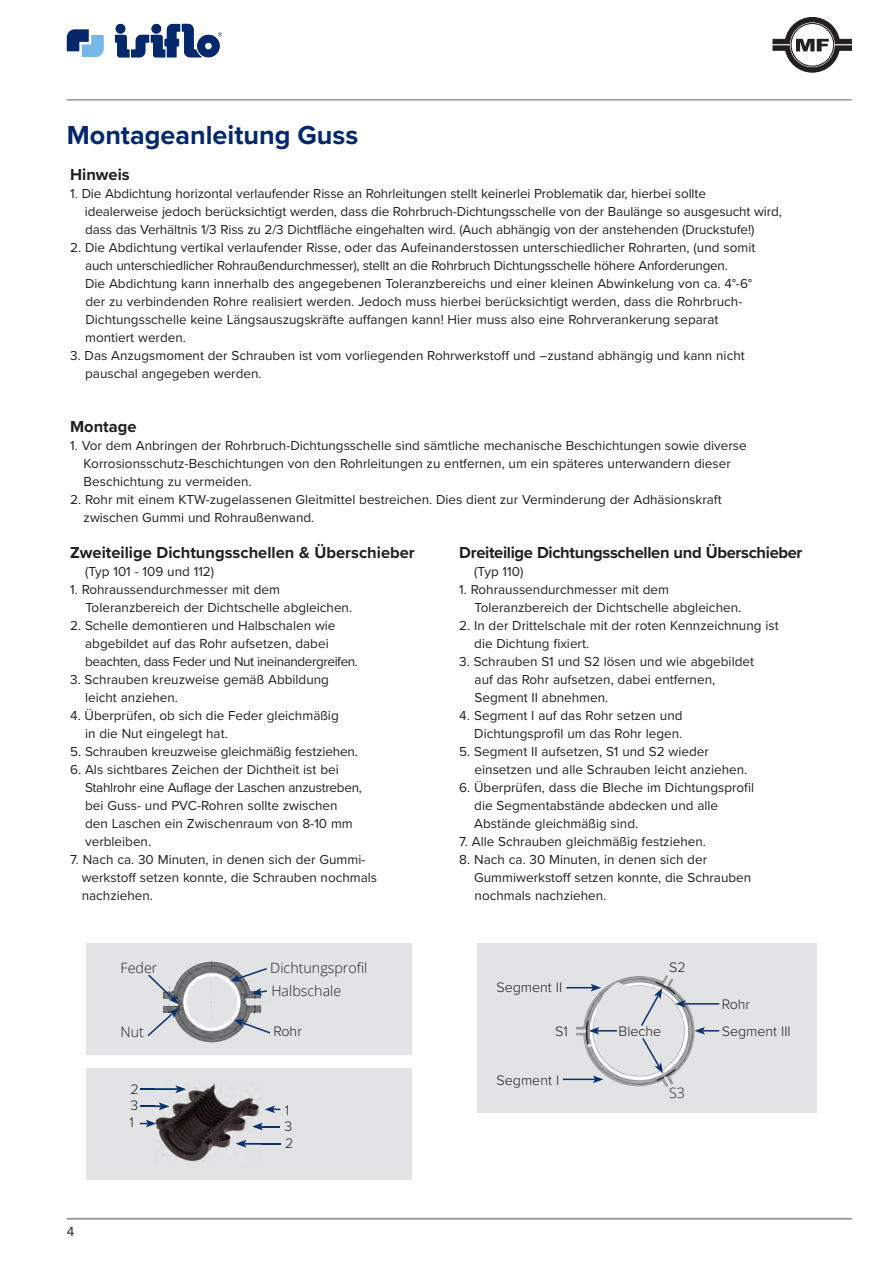
<style>
.page{position:relative;width:893px;height:1263px;background:#fff}
.page>*{position:absolute;margin:0;border:0;box-sizing:border-box;transform-origin:0 0}
.t1{font:700 27px "Lnktxc Proxima Nova";color:#04286b}
.t2{font:700 16.5px "Lnktxc Proxima Nova";color:#231f20}
.t3{font:700 16.5px "Lnktxc Proxima Nova";letter-spacing:-.02em;color:#231f20}
.t4{font:300 14.25px "Nsswwp Proxima Nova";color:#231f20}
.t5{font:300 14.25px/22.5px "Tpnxqv Open Sans";color:#231f20}
.t6{font:13.5px/18px "Llsntw Proxima Nova";color:#231f20}
</style>
<div class="page">
<hr style="left:67px;top:99px;width:785px;height:2px;background:#939598">
<svg style="left:67px;top:29px;width:37px;height:28px"></svg>
<svg style="left:115px;top:24px;width:107px;height:33px"></svg>
<hr style="left:67px;top:1218px;width:785px;height:1px;background:#939598">
<div style="left:86px;top:944px;width:325px;height:111px;background:#e2e3e5"></div>
<div style="left:86px;top:1068px;width:325px;height:112px;background:#e2e3e5"></div>
<div style="left:477px;top:944px;width:339px;height:169px;background:#e2e3e5"></div>
<img style="left:179px;top:961px;width:35px;height:83px">
<svg style="left:147px;top:974px;width:32px;height:63px"></svg>
<svg style="left:234px;top:1020px;width:37px;height:15px"></svg>
<svg style="left:251px;top:988px;width:16px;height:7px"></svg>
<svg style="left:230px;top:967px;width:37px;height:14px"></svg>
<img style="left:576px;top:976px;width:119px;height:111px">
<hr style="left:563px;top:1078px;width:32px;height:2px;background:#09326d">
<svg style="left:593px;top:1075px;width:10px;height:8px"></svg>
<svg style="left:641px;top:1036px;width:22px;height:37px"></svg>
<svg style="left:639px;top:988px;width:23px;height:39px"></svg>
<svg style="left:566px;top:984px;width:35px;height:7px"></svg>
<svg style="left:694px;top:1027px;width:25px;height:8px"></svg>
<svg style="left:589px;top:1027px;width:28px;height:8px"></svg>
<hr style="left:683px;top:1003px;width:36px;height:1px;background:#09326d">
<svg style="left:675px;top:1000px;width:11px;height:8px"></svg>
<svg style="left:265px;top:1105px;width:15px;height:8px"></svg>
<hr style="left:140px;top:1105px;width:21px;height:2px;background:#09326d">
<hr style="left:244px;top:1143px;width:36px;height:1px;background:#09326d">
<hr style="left:140px;top:1088px;width:38px;height:2px;background:#09326d">
<img style="left:156px;top:1084px;width:104px;height:78px">
<svg style="left:140px;top:1120px;width:16px;height:7px"></svg>
<svg style="left:252px;top:1123px;width:28px;height:7px"></svg>
<svg style="left:155px;top:1102px;width:14px;height:8px"></svg>
<svg style="left:236px;top:1140px;width:25px;height:7px"></svg>
<img style="left:155px;top:1088px;width:20px;height:2px">
<svg style="left:175px;top:1085px;width:11px;height:8px"></svg>
<svg style="left:773px;top:17px;width:79px;height:55px"></svg>
<h1 class="t1" style="left:67px;top:115px;width:293px">Montageanleitung Guss</h1>
<p class="t2" style="left:70px;top:162px;width:61px">Hinweis</p>
<p class="t6" style="left:85px;top:184px;width:698px;text-indent:-15px">1. Die Abdichtung horizontal verlaufender Risse an Rohrleitungen stellt keinerlei Problematik dar, hierbei sollte idealerweise jedoch berücksichtigt werden, dass die Rohrbruch-Dichtungsschelle von der Baulänge so ausgesucht wird, dass das Verhältnis 1/3 Riss zu 2/3 Dichtfläche eingehalten wird. (Auch abhängig von der anstehenden (Druckstufe!)</p>
<p class="t6" style="left:85px;top:238px;width:672px;text-indent:-15px">2. Die Abdichtung vertikal verlaufender Risse, oder das Aufeinanderstossen unterschiedlicher Rohrarten, (und somit auch unterschiedlicher Rohraußendurchmesser), stellt an die Rohrbruch Dichtungsschelle höhere Anforderungen.<br>Die Abdichtung kann innerhalb des angegebenen Toleranzbereichs und einer kleinen Abwinkelung von ca. 4°-6° der zu verbindenden Rohre realisiert werden. Jedoch muss hierbei berücksichtigt werden, dass die Rohrbruch-Dichtungsschelle keine Längsauszugskräfte auffangen kann! Hier muss also eine Rohrverankerung separat montiert werden.</p>
<p class="t6" style="left:85px;top:346px;width:661px;text-indent:-15px">3. Das Anzugsmoment der Schrauben ist vom vorliegenden Rohrwerkstoff und –zustand abhängig und kann nicht pauschal angegeben werden.</p>
<p class="t2" style="left:70px;top:414px;width:68px">Montage</p>
<p class="t6" style="left:84px;top:436px;width:664px;text-indent:-14px">1. Vor dem Anbringen der Rohrbruch-Dichtungsschelle sind sämtliche mechanische Beschichtungen sowie diverse<br>Korrosionsschutz-Beschichtungen von den Rohrleitungen zu entfernen, um ein späteres unterwandern dieser<br>Beschichtung zu vermeiden.</p>
<p class="t6" style="left:84px;top:490px;width:640px;text-indent:-14px">2. Rohr mit einem KTW-zugelassenen Gleitmittel bestreichen. Dies dient zur Verminderung der Adhäsionskraft zwischen Gummi und Rohraußenwand.</p>
<p class="t3" style="left:459px;top:540px;width:345px">Dreiteilige Dichtungsschellen und Überschieber</p>
<p class="t6" style="left:474px;top:562px;width:51px">(Typ 110)</p>
<p class="t6" style="left:475px;top:580px;width:268px;text-indent:-15px">1. Rohraussendurchmesser mit dem<br>Toleranzbereich der Dichtschelle abgleichen.</p>
<p class="t6" style="left:474px;top:616px;width:306px;text-indent:-15px">2. In der Drittelschale mit der roten Kennzeichnung ist die Dichtung fixiert.</p>
<p class="t6" style="left:475px;top:652px;width:281px;text-indent:-15px">3. Schrauben S1 und S2 lösen und wie abgebildet auf das Rohr aufsetzen, dabei entfernen,<br>Segment II abnehmen.</p>
<p class="t6" style="left:459px;top:706px;width:225px;text-align:right">4. Segment I auf das Rohr setzen und<br>Dichtungsprofil um das Rohr legen.</p>
<p class="t6" style="left:475px;top:742px;width:274px;text-indent:-15px">5. Segment II aufsetzen, S1 und S2 wieder einsetzen und alle Schrauben leicht anziehen.</p>
<p class="t6" style="left:474px;top:778px;width:281px;text-indent:-15px">6. Überprüfen, dass die Bleche im Dichtungsprofil die Segmentabstände abdecken und alle<br>Abstände gleichmäßig sind.</p>
<p class="t6" style="left:459px;top:832px;width:248px">7. Alle Schrauben gleichmäßig festziehen.</p>
<p class="t6" style="left:474px;top:850px;width:279px;text-indent:-15px">8. Nach ca. 30 Minuten, in denen sich der<br>Gummiwerkstoff setzen konnte, die Schrauben nochmals nachziehen.</p>
<p class="t2" style="left:70px;top:540px;width:346px">Zweiteilige Dichtungsschellen &amp; Überschieber</p>
<p class="t6" style="left:85px;top:562px;width:131px">(Typ 101 - 109 und 112)</p>
<p class="t6" style="left:85px;top:580px;width:268px;text-indent:-15px">1. Rohraussendurchmesser mit dem<br>Toleranzbereich der Dichtschelle abgleichen.</p>
<p class="t6" style="left:85px;top:616px;width:274px;text-indent:-15px">2. Schelle demontieren und Halbschalen wie abgebildet auf das Rohr aufsetzen, dabei beachten, dass Feder und Nut ineinandergreifen.</p>
<p class="t6" style="left:85px;top:670px;width:245px;text-indent:-15px">3. Schrauben kreuzweise gemäß Abbildung leicht anziehen.</p>
<p class="t6" style="left:85px;top:706px;width:255px;text-indent:-15px">4. Überprüfen, ob sich die Feder gleichmäßig in die Nut eingelegt hat.</p>
<p class="t6" style="left:70px;top:742px;width:289px">5. Schrauben kreuzweise gleichmäßig festziehen.</p>
<p class="t6" style="left:85px;top:760px;width:278px;text-indent:-15px">6. Als sichtbares Zeichen der Dichtheit ist bei Stahlrohr eine Auflage der Laschen anzustreben, bei Guss- und PVC-Rohren sollte zwischen den Laschen ein Zwischenraum von 8-10 mm verbleiben.</p>
<p class="t6" style="left:82px;top:850px;width:297px;text-indent:-12px">7. Nach ca. 30 Minuten, in denen sich der Gummi&shy;werkstoff setzen konnte, die Schrauben nochmals nachziehen.</p>
<p class="t6" style="left:67px;top:1222px;width:9px">4</p>
<p class="t5" style="left:121px;top:956px;width:38px">Feder</p>
<p class="t5" style="left:121px;top:1020px;width:25px">Nut</p>
<p class="t4" style="left:130px;top:1078px;width:10px">2</p>
<p class="t4" style="left:130px;top:1095px;width:9px">3</p>
<p class="t4" style="left:129px;top:1112px;width:6px">1</p>
<p class="t5" style="left:270px;top:956px;width:99px">Dichtungsprofil<br>Halbschale</p>
<p class="t4" style="left:273px;top:1021px;width:30px">Rohr</p>
<p class="t4" style="left:285px;top:1099px;width:6px">1</p>
<p class="t4" style="left:285px;top:1115px;width:9px">3</p>
<p class="t4" style="left:285px;top:1133px;width:10px">2</p>
<p class="t4" style="left:496px;top:976px;width:67px">Segment II</p>
<p class="t4" style="left:555px;top:1020px;width:14px">S1</p>
<p class="t4" style="left:497px;top:1069px;width:64px">Segment I</p>
<p class="t4" style="left:669px;top:957px;width:18px">S2</p>
<p class="t4" style="left:619px;top:1021px;width:44px">Bleche</p>
<p class="t5" style="left:669px;top:1081px;width:17px">S3</p>
<p class="t4" style="left:722px;top:994px;width:30px">Rohr</p>
<p class="t4" style="left:722px;top:1020px;width:71px">Segment III</p>
</div>
